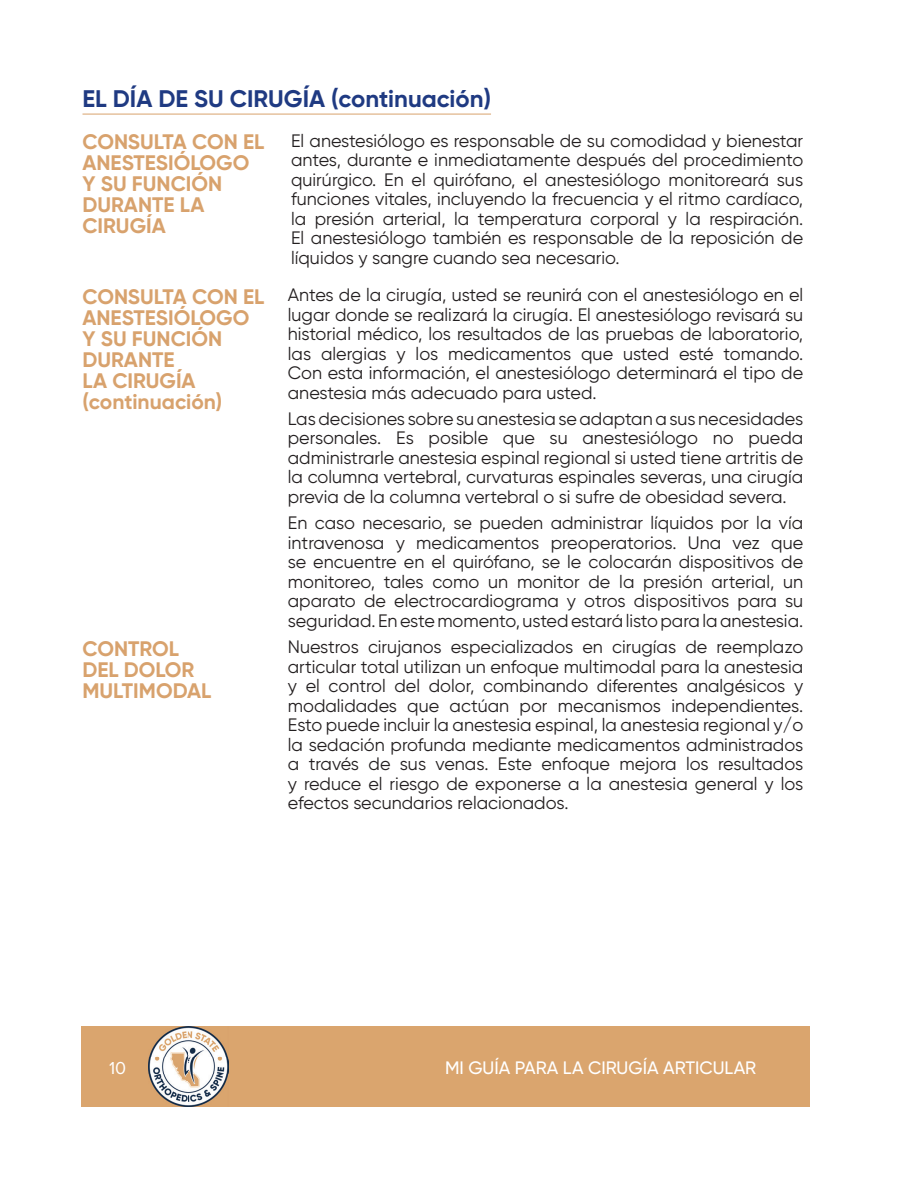
<style>
.page{position:relative;width:918px;height:1188px;background:#fff}
.page>*{position:absolute;margin:0;border:0;box-sizing:border-box;transform-origin:0 0}
.t1{font:700 24px "Gilroy";color:#1f3a82}
.t2{font:700 21px/21px "Gilroy";color:#d8a26d}
.t3{font:18px/19.5px "Gilroy";color:#231f20;text-align:justify}
.t4{font:500 18px "Gilroy";color:#fff}
.t5{font:18px "Proxima Nova";color:#fff}
</style>
<div class="page">
<div style="left:81px;top:1026px;width:729px;height:81px;background:#daa56e"></div>
<img style="left:149px;top:1027px;width:79px;height:30px">
<img style="left:148px;top:1057px;width:81px;height:50px">
<hr style="left:82px;top:114px;width:409px;height:1px;background:#d8a26d">
<h1 class="t1" style="left:82px;top:84px;width:410px">EL DÍA DE SU CIRUGÍA (continuación)</h1>
<p class="t2" style="left:82px;top:131px;width:183px">CONSULTA CON EL<br>ANESTESIÓLOGO<br>Y SU FUNCIÓN<br>DURANTE LA<br>CIRUGÍA</p>
<p class="t3" style="left:291px;top:131px;width:514px">El anestesiólogo es responsable de su comodidad y bienestar antes, durante e inmediatamente después del procedimiento quirúrgico. En el quirófano, el anestesiólogo monitoreará sus funciones vitales, incluyendo la frecuencia y el ritmo cardíaco, la presión arterial, la temperatura corporal y la respiración.<br>El anestesiólogo también es responsable de la reposición de líquidos y sangre cuando sea necesario.</p>
<p class="t2" style="left:82px;top:286px;width:183px">CONSULTA CON EL<br>ANESTESIÓLOGO<br>Y SU FUNCIÓN<br>DURANTE<br>LA CIRUGÍA (continuación)</p>
<p class="t3" style="left:288px;top:285px;width:517px">Antes de la cirugía, usted se reunirá con el anestesiólogo en el lugar donde se realizará la cirugía. El anestesiólogo revisará su historial médico, los resultados de las pruebas de laboratorio, las alergias y los medicamentos que usted esté tomando.<br>Con esta información, el anestesiólogo determinará el tipo de anestesia más adecuado para usted.</p>
<p class="t3" style="left:288px;top:409px;width:517px">Las decisiones sobre su anestesia se adaptan a sus necesidades personales. Es posible que su anestesiólogo no pueda administrarle anestesia espinal regional si usted tiene artritis de la columna vertebral, curvaturas espinales severas, una cirugía previa de la columna vertebral o si sufre de obesidad severa.</p>
<p class="t3" style="left:288px;top:513px;width:517px">En caso necesario, se pueden administrar líquidos por la vía intravenosa y medicamentos preoperatorios. Una vez que se encuentre en el quirófano, se le colocarán dispositivos de monitoreo, tales como un monitor de la presión arterial, un aparato de electrocardiograma y otros dispositivos para su seguridad. En este momento, usted estará listo para la anestesia.</p>
<p class="t2" style="left:82px;top:638px;width:130px">CONTROL<br>DEL DOLOR<br>MULTIMODAL</p>
<p class="t3" style="left:288px;top:637px;width:517px">Nuestros cirujanos especializados en cirugías de reemplazo articular total utilizan un enfoque multimodal para la anestesia y el control del dolor, combinando diferentes analgésicos y modalidades que actúan por mecanismos independientes.<br>Esto puede incluir la anestesia espinal, la anestesia regional y/o la sedación profunda mediante medicamentos administrados a través de sus venas. Este enfoque mejora los resultados y reduce el riesgo de exponerse a la anestesia general y los efectos secundarios relacionados.</p>
<p class="t5" style="left:109px;top:1059px;width:19px">10</p>
<p class="t4" style="left:445px;top:1056px;width:313px">MI GUÍA PARA LA CIRUGÍA ARTICULAR</p>
</div>
